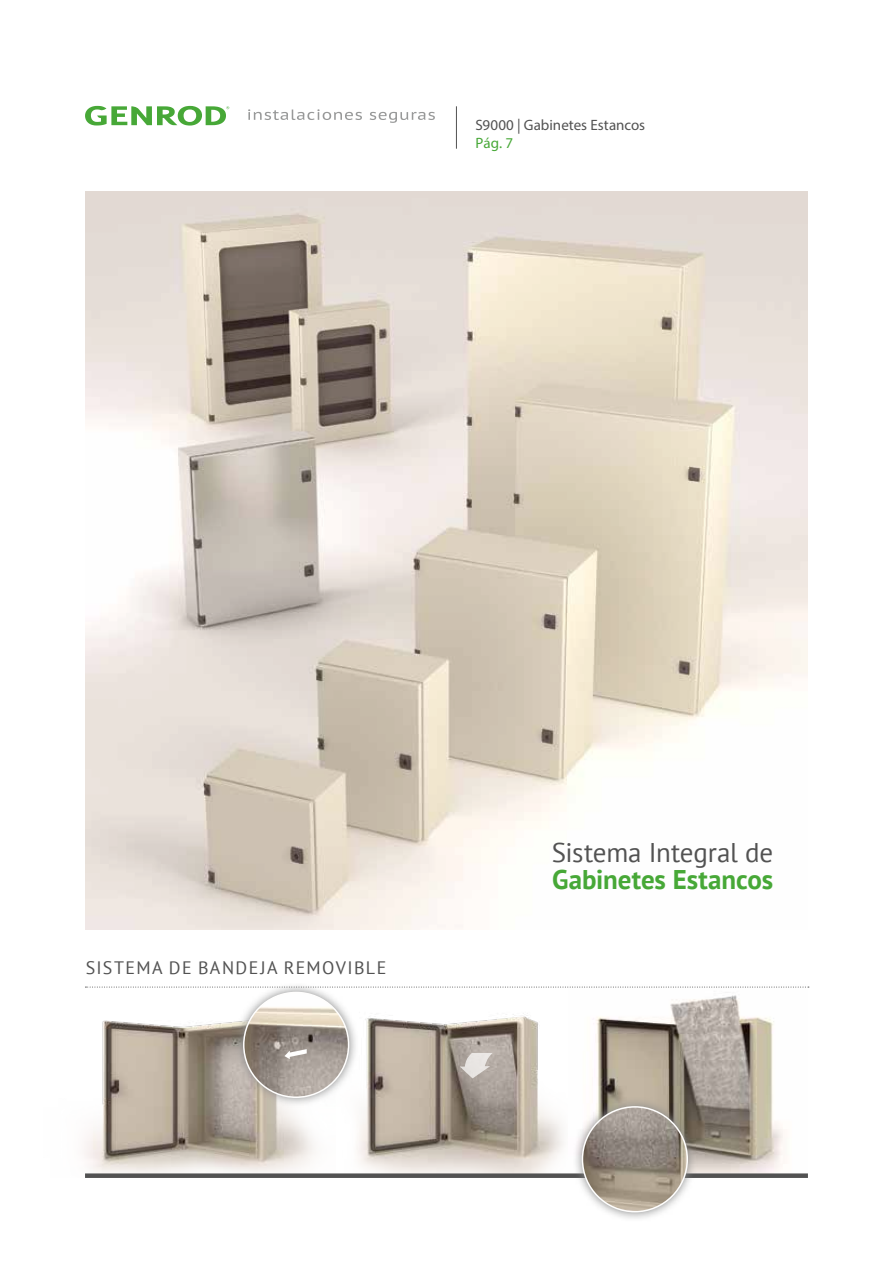
<style>
.page{position:relative;width:893px;height:1263px;background:#fff}
.page>*{position:absolute;margin:0;border:0;box-sizing:border-box;transform-origin:0 0}
.t1{font:27px "PT Sans";letter-spacing:-.01em;color:#525252}
.t2{font:700 27px "PT Sans";letter-spacing:-.005em;color:#47a837}
.t3{font:18px "PT Sans";letter-spacing:.075em;color:#525252}
.t4{font:15px "Myriad Pro";letter-spacing:.005em;color:#525252}
.t5{font:15px "Myriad Pro";color:#47a837}
</style>
<div class="page">
<hr style="left:456px;top:106px;width:1px;height:43px;background:#525252">
<img style="left:357px;top:1013px;width:207px;height:160px">
<img style="left:84px;top:986px;width:231px;height:187px">
<img style="left:85px;top:191px;width:723px;height:738px">
<img style="left:568px;top:986px;width:240px;height:187px">
<svg style="left:85px;top:987px;width:724px;height:1px"></svg>
<div style="left:85px;top:1173px;width:723px;height:5px;background:#525252"></div>
<svg style="left:572px;top:1097px;width:126px;height:122px"></svg>
<img style="left:582px;top:1107px;width:105px;height:105px;border-radius:52px">
<div style="left:582px;top:1106px;width:106px;height:106px;border:2px solid #fffefd;border-radius:50%"></div>
<svg style="left:234px;top:986px;width:125px;height:122px"></svg>
<img style="left:244px;top:992px;width:105px;height:105px;border-radius:52px">
<div style="left:243px;top:992px;width:106px;height:106px;border:2px solid #fffefd;border-radius:50%"></div>
<svg style="left:284px;top:1049px;width:23px;height:10px"></svg>
<svg style="left:460px;top:1053px;width:33px;height:25px"></svg>
<svg style="left:85px;top:106px;width:144px;height:20px"></svg>
<svg style="left:248px;top:109px;width:114px;height:11px"></svg>
<svg style="left:370px;top:112px;width:65px;height:11px"></svg>
<p class="t4" style="left:476px;top:116px;width:171px">S9000 | Gabinetes Estancos</p>
<p class="t5" style="left:476px;top:134px;width:39px">Pág. 7</p>
<p class="t3" style="left:86px;top:955px;width:302px">SISTEMA DE BANDEJA REMOVIBLE</p>
<h1 class="t1" style="left:552px;top:835px;width:223px">Sistema Integral de</h1>
<h1 class="t2" style="left:552px;top:861px;width:222px">Gabinetes Estancos</h1>
</div>
